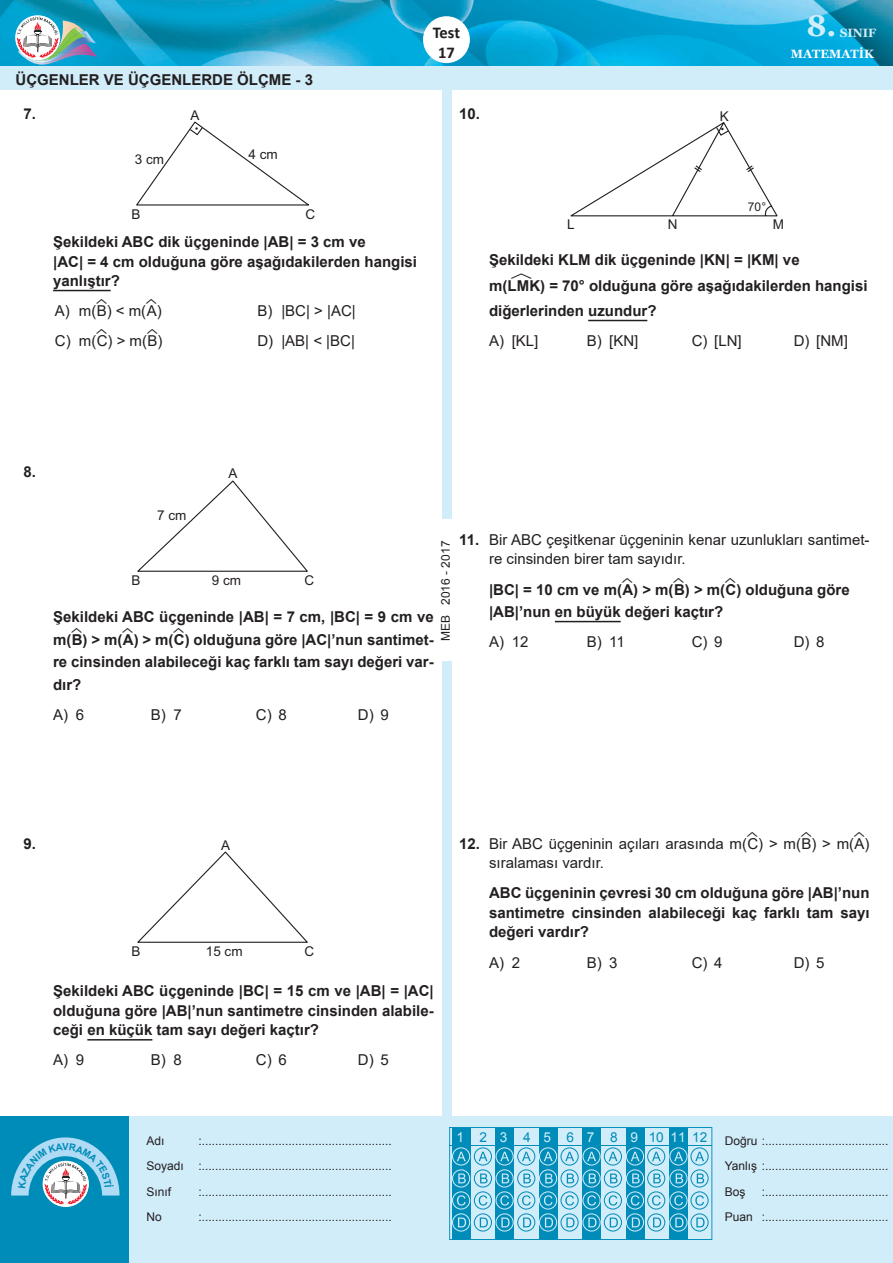
<style>
.page{position:relative;width:893px;height:1263px;background:#fff}
.page>*{position:absolute;margin:0;border:0;box-sizing:border-box;transform-origin:0 0}
.t1{font:700 30px "Georgia";color:#d2edfa}
.t2{font:700 16.5px/19.8px "Calibri";letter-spacing:-.005em;color:#231f20;text-align:center}
.t3{font:700 15px/19.5px "Arial";color:#231f20}
.t4{font:15px/19.5px "Arial";color:#231f20}
.t5{font:13.65px "Arial";color:#008cb8}
.t6{font:13.5px "Arial";color:#231f20}
.t7{font:12px/25.5px "Arial";color:#231f20}
.t8{font:700 12px "Georgia";color:#fff}
.t9{font:700 12px "Georgia";color:#d2edfa}
.s1{font-family:"Matematik"}
.s2{font-family:"Matematik";font-weight:400}
.s3{font-weight:700}
.s4{color:#d2edfa}
</style>
<div class="page">
<img style="left:0;top:0;width:892px;height:66px">
<div style="left:0;top:1116px;width:133px;height:147px;background:#008cb8"></div>
<div style="left:129px;top:1116px;width:764px;height:147px;background:#d2edfa"></div>
<div style="left:442px;top:662px;width:9px;height:476px;background:#d2edfa"></div>
<div style="left:442px;top:90px;width:9px;height:428px;background:#d2edfa"></div>
<svg style="left:449px;top:1127px;width:263px;height:113px"></svg>
<div style="left:0;top:66px;width:893px;height:24px;background:#d2edfa"></div>
<div style="left:423px;top:16px;width:47px;height:47px;background:#fff;border-radius:50%"></div>
<img style="left:19px;top:61px;width:41px;height:4px">
<img style="left:58px;top:52px;width:39px;height:9px">
<img style="left:87px;top:31px;width:9px;height:21px">
<img style="left:19px;top:60px;width:39px;height:3px">
<svg style="left:15px;top:15px;width:45px;height:45px"></svg>
<svg style="left:17px;top:17px;width:70px;height:43px"></svg>
<hr style="left:53px;top:290px;width:58px;height:1px;background:#231f20">
<hr style="left:87px;top:1039px;width:65px;height:1px;background:#231f20">
<svg style="left:136px;top:121px;width:173px;height:85px"></svg>
<svg style="left:137px;top:480px;width:171px;height:92px"></svg>
<svg style="left:137px;top:851px;width:171px;height:92px"></svg>
<hr style="left:588px;top:320px;width:59px;height:1px;background:#231f20">
<hr style="left:555px;top:621px;width:66px;height:1px;background:#231f20">
<svg style="left:570px;top:122px;width:208px;height:95px"></svg>
<svg style="left:11px;top:1137px;width:109px;height:67px"></svg>
<p class="t3" style="left:16px;top:71px;width:299px">ÜÇGENLER VE ÜÇGENLERDE ÖLÇME - 3</p>
<p class="t3" style="left:23px;top:105px;width:14px">7.</p>
<p class="t6" style="left:191px;top:106px;width:11px">A</p>
<p class="t6" style="left:135px;top:150px;width:31px">3 cm</p>
<p class="t6" style="left:248px;top:145px;width:31px">4 cm</p>
<p class="t6" style="left:131px;top:205px;width:11px">B</p>
<p class="t6" style="left:305px;top:205px;width:11px">C</p>
<p class="t3" style="left:53px;top:232px;width:365px">Şekildeki ABC dik üçgeninde |AB| = 3 cm ve<br>|AC| = 4 cm olduğuna göre aşağıdakilerden hangisi yanlıştır?</p>
<p class="t4" style="left:55px;top:301px;width:108px">A) m(<span class="s1">ë</span>B) &lt; m(<span class="s1">ë</span>A)</p>
<p class="t4" style="left:257px;top:301px;width:100px">B) |BC| &gt; |AC|</p>
<p class="t4" style="left:55px;top:331px;width:109px">C) m(<span class="s1">ë</span>C) &gt; m(<span class="s1">ë</span>B)</p>
<p class="t4" style="left:257px;top:331px;width:99px">D) |AB| &lt; |BC|</p>
<p class="t2" style="left:433px;top:22px;width:29px">Test<br>17</p>
<p class="t3" style="left:459px;top:104px;width:22px">10.</p>
<p class="t6" style="left:720px;top:107px;width:11px">K</p>
<h1 class="t1" style="left:806px;top:7px;width:32px">8.</h1>
<p class="t9" style="left:840px;top:25px;width:38px">SINIF</p>
<p class="t8" style="left:791px;top:46px;width:84px">MATEMATİK</p>
<p class="t6" style="left:567px;top:215px;width:9px">L</p>
<p class="t7" style="left:748px;top:194px;width:20px">70°</p>
<p class="t6" style="left:668px;top:215px;width:11px">N</p>
<p class="t6" style="left:773px;top:215px;width:13px">M</p>
<p class="t3" style="left:489px;top:247px;width:380px;line-height:25.5px">Şekildeki KLM dik üçgeninde |KN| = |KM| ve<br>m(L<span class="s2">é</span>MK) = 70° olduğuna göre aşağıdakilerden hangisi diğerlerinden uzundur?</p>
<p class="t4" style="left:489px;top:331px;width:51px">A) [KL]</p>
<p class="t4" style="left:587px;top:331px;width:53px">B) [KN]</p>
<p class="t4" style="left:692px;top:331px;width:52px">C) [LN]</p>
<p class="t4" style="left:794px;top:331px;width:56px">D) [NM]</p>
<p class="t3" style="left:23px;top:462px;width:14px">8.</p>
<p class="t6" style="left:229px;top:464px;width:11px">A</p>
<p class="t6" style="left:157px;top:506px;width:31px">7 cm</p>
<p class="t7" style="left:433px;top:641px;width:102px;rotate:-90deg">MEB 2016 - 2017</p>
<p class="t6" style="left:131px;top:571px;width:11px">B</p>
<p class="t6" style="left:212px;top:571px;width:31px">9 cm</p>
<p class="t6" style="left:304px;top:571px;width:11px">C</p>
<p class="t3" style="left:53px;top:606px;width:382px;line-height:22.5px;text-align:justify">Şekildeki ABC üçgeninde |AB| = 7 cm, |BC| = 9 cm ve m(<span class="s2">ë</span>B) &gt; m(<span class="s2">ë</span>A) &gt; m(<span class="s2">ë</span>C) olduğuna göre |AC|’nun santimet&shy;re cinsinden alabileceği kaç farklı tam sayı değeri var&shy;dır?</p>
<p class="t4" style="left:53px;top:705px;width:33px">A) 6</p>
<p class="t4" style="left:151px;top:705px;width:32px">B) 7</p>
<p class="t4" style="left:256px;top:705px;width:32px">C) 8</p>
<p class="t4" style="left:358px;top:705px;width:32px">D) 9</p>
<p class="t4" style="left:489px;top:530px;width:382px;text-indent:-30px"><span class="s3">11.</span> Bir ABC çeşitkenar üçgeninin kenar uzunlukları santimet&shy;re cinsinden birer tam sayıdır.</p>
<p class="t3" style="left:489px;top:578px;width:362px;line-height:22.5px">|BC| = 10 cm ve m(<span class="s2">ë</span>A) &gt; m(<span class="s2">ë</span>B) &gt; m(<span class="s2">ë</span>C) olduğuna göre |AB|’nun en büyük değeri kaçtır?</p>
<p class="t4" style="left:489px;top:632px;width:41px">A) 12</p>
<p class="t4" style="left:587px;top:632px;width:40px">B) 11</p>
<p class="t4" style="left:692px;top:632px;width:32px">C) 9</p>
<p class="t4" style="left:794px;top:632px;width:32px">D) 8</p>
<p class="t3" style="left:23px;top:834px;width:14px">9.</p>
<p class="t6" style="left:221px;top:836px;width:11px">A</p>
<p class="t6" style="left:131px;top:942px;width:11px">B</p>
<p class="t6" style="left:206px;top:942px;width:38px">15 cm</p>
<p class="t6" style="left:304px;top:942px;width:11px">C</p>
<p class="t3" style="left:53px;top:981px;width:382px;text-align:justify">Şekildeki ABC üçgeninde |BC| = 15 cm ve |AB| = |AC| olduğuna göre |AB|’nun santimetre cinsinden alabile&shy;ceği en küçük tam sayı değeri kaçtır?</p>
<p class="t4" style="left:53px;top:1050px;width:33px">A) 9</p>
<p class="t4" style="left:151px;top:1050px;width:32px">B) 8</p>
<p class="t4" style="left:256px;top:1050px;width:32px">C) 6</p>
<p class="t4" style="left:358px;top:1050px;width:32px">D) 5</p>
<p class="t4" style="left:489px;top:834px;width:382px;text-indent:-30px"><span class="s3">12.</span> Bir ABC üçgeninin açıları arasında m(<span class="s1">ë</span>C) &gt; m(<span class="s1">ë</span>B) &gt; m(<span class="s1">ë</span>A) sıralaması vardır.</p>
<p class="t3" style="left:489px;top:883px;width:382px;text-align:justify">ABC üçgeninin çevresi 30 cm olduğuna göre |AB|’nun santimetre cinsinden alabileceği kaç farklı tam sayı değeri vardır?</p>
<p class="t4" style="left:489px;top:952px;width:33px">A) 2</p>
<p class="t4" style="left:587px;top:952px;width:32px">B) 3</p>
<p class="t4" style="left:692px;top:952px;width:32px">C) 4</p>
<p class="t4" style="left:794px;top:952px;width:32px">D) 5</p>
<p class="t5" style="left:456px;top:1128px;width:252px"><span class="s4">1</span> 2 <span class="s4">3</span> 4 <span class="s4">5</span> 6 <span class="s4">7</span> 8 <span class="s4">9</span> 10 <span class="s4">11</span> 12</p>
<p class="t7" style="left:147px;top:1128px;width:39px">Adı<br>Soyadı<br>Sınıf<br>No</p>
<p class="t7" style="left:198px;top:1128px;width:195px;text-align:justify">:......................................................... :......................................................... :......................................................... :.........................................................</p>
<p class="t7" style="left:725px;top:1128px;width:165px">Doğru :.....................................<br>Yanlış :.....................................<br>Boş<br>Puan</p>
<p class="t7" style="left:762px;top:1179px;width:128px">:..................................... :.....................................</p>
</div>
